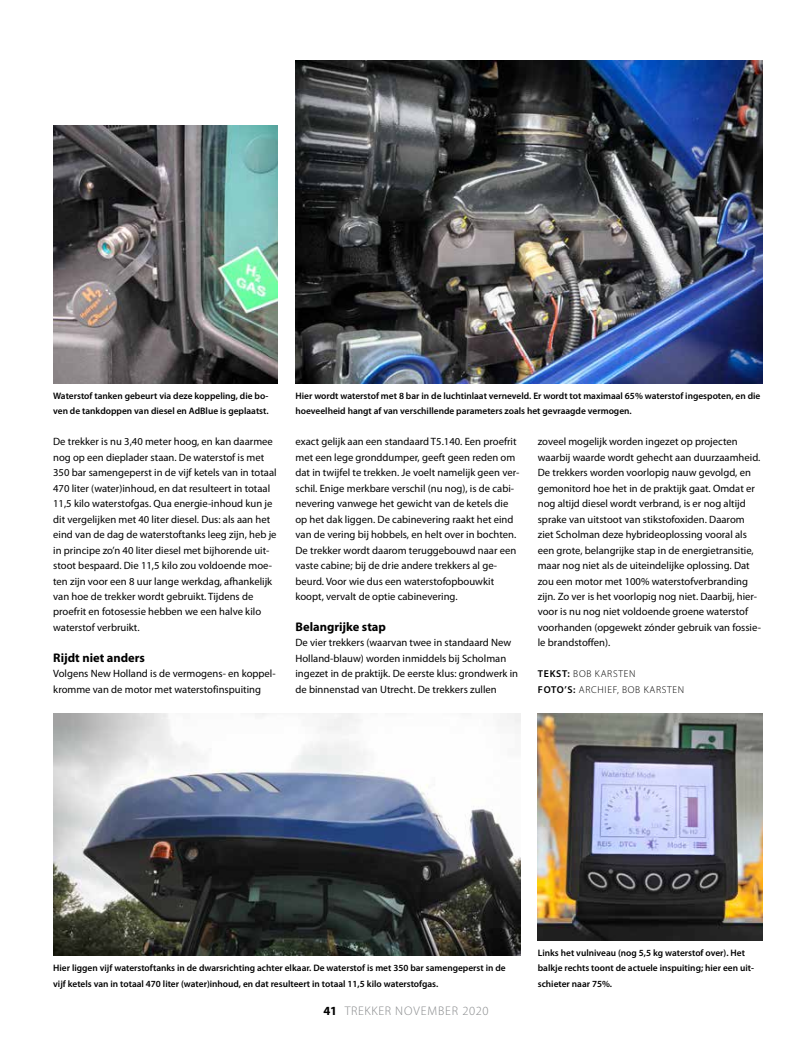
<style>
.page{position:relative;width:812px;height:1046px;background:#fff}
.page>*{position:absolute;margin:0;border:0;box-sizing:border-box;transform-origin:0 0}
.t1{font:700 12.5px "Myriad Pro";color:#000}
.t2{font:300 12.5px "Myriad Pro";letter-spacing:.05em;color:#86888a}
.t3{font:10.62px/15.5px "Myriad Pro";color:#000}
.t4{font:300 10px/15.5px "Myriad Pro";letter-spacing:.07em;color:#000}
.t5{font:600 9.38px/15.5px "Myriad Pro";color:#000}
.s1{font-weight:600}
.s2{font-weight:700;color:#000}
</style>
<div class="page">
<img style="left:53px;top:126px;width:225px;height:257px">
<img style="left:295px;top:60px;width:467px;height:323px">
<img style="left:537px;top:713px;width:225px;height:227px">
<img style="left:53px;top:713px;width:467px;height:242px">
<p class="t5" style="left:53px;top:388px;width:217px">Waterstof tanken gebeurt via deze koppeling, die bo&shy;ven de tankdoppen van diesel en AdBlue is geplaatst.</p>
<p class="t5" style="left:295px;top:388px;width:466px">Hier wordt waterstof met 8 bar in de luchtinlaat verneveld. Er wordt tot maximaal 65% waterstof ingespoten, en die hoeveelheid hangt af van verschillende parameters zoals het gevraagde vermogen.</p>
<p class="t3" style="left:53px;top:434px;width:225px">De trekker is nu 3,40 meter hoog, en kan daarmee nog op een dieplader staan. De waterstof is met 350 bar samengeperst in de vijf ketels van in totaal 470 liter (water)inhoud, en dat resulteert in totaal 11,5 kilo waterstofgas. Qua energie-inhoud kun je dit vergelijken met 40 liter diesel. Dus: als aan het eind van de dag de waterstoftanks leeg zijn, heb je in principe zo’n 40 liter diesel met bijhorende uit&shy;stoot bespaard. Die 11,5 kilo zou voldoende moe&shy;ten zijn voor een 8 uur lange werkdag, afhankelijk van hoe de trekker wordt gebruikt. Tijdens de proefrit en fotosessie hebben we een halve kilo waterstof verbruikt.</p>
<p class="t1" style="left:53px;top:649px;width:93px">Rijdt niet anders</p>
<p class="t3" style="left:53px;top:665px;width:224px">Volgens New Holland is de vermogens- en koppel&shy;kromme van de motor met waterstofinspuiting</p>
<p class="t3" style="left:295px;top:434px;width:225px">exact gelijk aan een standaard T5.140. Een proefrit met een lege gronddumper, geeft geen reden om dat in twijfel te trekken. Je voelt namelijk geen ver&shy;schil. Enige merkbare verschil (nu nog), is de cabi&shy;nevering vanwege het gewicht van de ketels die op het dak liggen. De cabinevering raakt het eind van de vering bij hobbels, en helt over in bochten.<br>De trekker wordt daarom teruggebouwd naar een vaste cabine; bij de drie andere trekkers al ge&shy;beurd. Voor wie dus een waterstofopbouwkit koopt, vervalt de optie cabinevering.</p>
<p class="t1" style="left:295px;top:618px;width:92px">Belangrijke stap</p>
<p class="t3" style="left:295px;top:634px;width:224px">De vier trekkers (waarvan twee in standaard New Holland-blauw) worden inmiddels bij Scholman ingezet in de praktijk. De eerste klus: grondwerk in de binnenstad van Utrecht. De trekkers zullen</p>
<p class="t3" style="left:537px;top:434px;width:225px">zoveel mogelijk worden ingezet op projecten waarbij waarde wordt gehecht aan duurzaamheid.<br>De trekkers worden voorlopig nauw gevolgd, en gemonitord hoe het in de praktijk gaat. Omdat er nog altijd diesel wordt verbrand, is er nog altijd sprake van uitstoot van stikstofoxiden. Daarom ziet Scholman deze hybrideoplossing vooral als een grote, belangrijke stap in de energietransitie, maar nog niet als de uiteindelijke oplossing. Dat zou een motor met 100% waterstofverbranding zijn. Zo ver is het voorlopig nog niet. Daarbij, hier&shy;voor is nu nog niet voldoende groene waterstof voorhanden (opgewekt zónder gebruik van fossie&shy;le brandstoffen).</p>
<p class="t4" style="left:538px;top:666px;width:148px"><span class="s1">TEKST:</span> BOB KARSTEN<br><span class="s1">FOTO’S:</span> ARCHIEF, BOB KARSTEN</p>
<p class="t5" style="left:53px;top:959px;width:454px">Hier liggen vijf waterstoftanks in de dwarsrichting achter elkaar. De waterstof is met 350 bar samengeperst in de vijf ketels van in totaal 470 liter (water)inhoud, en dat resulteert in totaal 11,5 kilo waterstofgas.</p>
<p class="t2" style="left:323px;top:1003px;width:167px"><span class="s2">41</span> TREKKER NOVEMBER 2020</p>
<p class="t5" style="left:537px;top:944px;width:218px">Links het vulniveau (nog 5,5 kg waterstof over). Het balkje rechts toont de actuele inspuiting; hier een uit&shy;schieter naar 75%.</p>
</div>
